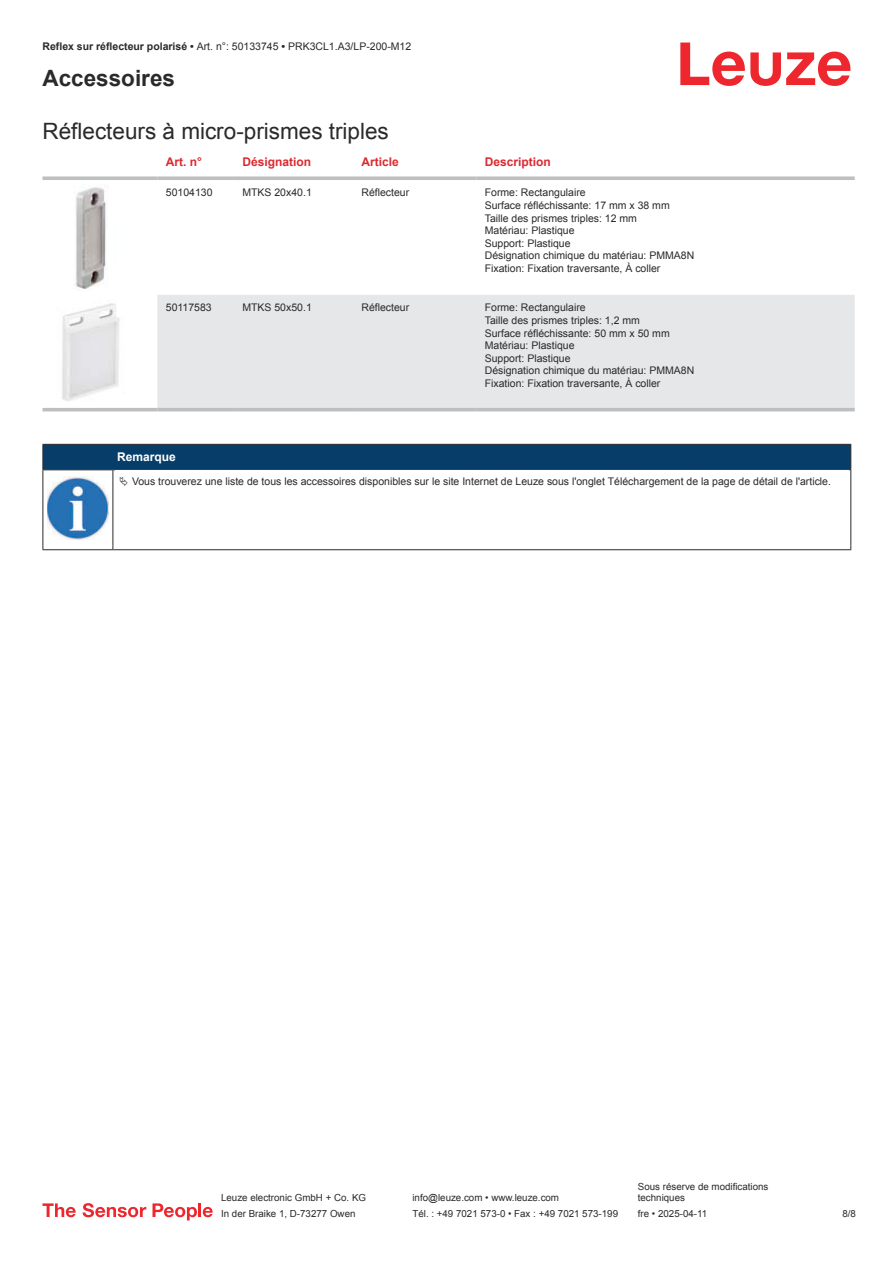
<style>
.page{position:relative;width:893px;height:1263px;background:#fff}
.page>*{position:absolute;margin:0;border:0;box-sizing:border-box;transform-origin:0 0}
.t1{font:22.5px "Arial";color:#2b292a}
.t2{font:700 22.5px "Arial";color:#2b292a}
.t3{font:700 12px "Arial";color:#db2a30}
.t4{font:700 12px "Arial";color:#fff}
.t5{font:10.5px/12.6px "Arial";color:#2b292a}
.t6{font:9.75px/11.7px "Arial";color:#2b292a}
.s1{font-weight:700}
</style>
<div class="page">
<svg style="left:680px;top:43px;width:170px;height:43px"></svg>
<div style="left:157px;top:295px;width:698px;height:113px;background:#e6e7e9"></div>
<svg style="left:43px;top:176px;width:114px;height:4px"></svg>
<svg style="left:157px;top:176px;width:77px;height:4px"></svg>
<svg style="left:234px;top:176px;width:119px;height:4px"></svg>
<svg style="left:353px;top:176px;width:123px;height:4px"></svg>
<svg style="left:476px;top:176px;width:379px;height:4px;background:#c4c6c8"></svg>
<hr style="left:43px;top:408px;width:114px;height:3px;background:#bdbfc1">
<hr style="left:157px;top:408px;width:77px;height:3px;background:#bdbfc1">
<hr style="left:234px;top:408px;width:119px;height:3px;background:#bdbfc1">
<hr style="left:353px;top:408px;width:123px;height:3px;background:#bdbfc1">
<hr style="left:476px;top:408px;width:379px;height:3px;background:#bdbfc1">
<img style="left:75px;top:184px;width:31px;height:105px">
<img style="left:62px;top:303px;width:58px;height:98px">
<div style="left:43px;top:444px;width:808px;height:26px;background:#063d69"></div>
<hr style="left:113px;top:469px;width:738px;height:1px;background:#2b292a">
<hr style="left:43px;top:470px;width:1px;height:75px;background:#2b292a">
<hr style="left:113px;top:470px;width:1px;height:75px;background:#2b292a">
<hr style="left:850px;top:470px;width:1px;height:75px;background:#2b292a">
<hr style="left:43px;top:549px;width:70px;height:1px;background:#2b292a">
<hr style="left:113px;top:549px;width:738px;height:1px;background:#2b292a">
<img style="left:47px;top:476px;width:61px;height:63px">
<svg style="left:43px;top:1203px;width:33px;height:14px"></svg>
<svg style="left:83px;top:1203px;width:63px;height:14px"></svg>
<svg style="left:153px;top:1203px;width:44px;height:17px"></svg>
<hr style="left:198px;top:1203px;width:3px;height:14px;background:#ed272d">
<svg style="left:203px;top:1207px;width:10px;height:10px"></svg>
<p class="t5" style="left:43px;top:41px;width:370px"><span class="s1">Reflex sur réflecteur polarisé •</span> Art. n°: 50133745 <span class="s1">•</span> PRK3CL1.A3/LP-200-M12</p>
<h1 class="t2" style="left:43px;top:70px;width:134px">Accessoires</h1>
<h1 class="t1" style="left:43px;top:123px;width:348px">Réflecteurs à micro-prismes triples</h1>
<p class="t3" style="left:166px;top:157px;width:38px">Art. n°</p>
<p class="t3" style="left:242px;top:157px;width:70px">Désignation</p>
<p class="t3" style="left:361px;top:157px;width:39px">Article</p>
<p class="t3" style="left:485px;top:157px;width:68px">Description</p>
<p class="t5" style="left:166px;top:187px;width:48px">50104130</p>
<p class="t5" style="left:242px;top:187px;width:71px">MTKS 20x40.1</p>
<p class="t5" style="left:361px;top:187px;width:49px">Réflecteur</p>
<p class="t5" style="left:485px;top:187px;width:211px">Forme: Rectangulaire<br>Surface réfléchissante: 17 mm x 38 mm<br>Taille des prismes triples: 12 mm<br>Matériau: Plastique<br>Support: Plastique<br>Désignation chimique du matériau: PMMA8N<br>Fixation: Fixation traversante, À coller</p>
<p class="t5" style="left:166px;top:302px;width:47px">50117583</p>
<p class="t5" style="left:242px;top:302px;width:71px">MTKS 50x50.1</p>
<p class="t5" style="left:361px;top:302px;width:49px">Réflecteur</p>
<p class="t5" style="left:485px;top:302px;width:211px">Forme: Rectangulaire<br>Taille des prismes triples: 1,2 mm<br>Surface réfléchissante: 50 mm x 50 mm<br>Matériau: Plastique<br>Support: Plastique<br>Désignation chimique du matériau: PMMA8N<br>Fixation: Fixation traversante, À coller</p>
<p class="t4" style="left:117px;top:452px;width:60px">Remarque</p>
<p class="t5" style="left:132px;top:476px;width:700px">Vous trouverez une liste de tous les accessoires disponibles sur le site Internet de Leuze sous l'onglet Téléchargement de la page de détail de l'article.</p>
<p class="t6" style="left:221px;top:1193px;width:146px">Leuze electronic GmbH + Co. KG</p>
<p class="t6" style="left:412px;top:1193px;width:148px">info@leuze.com • www.leuze.com</p>
<p class="t6" style="left:638px;top:1181px;width:132px">Sous réserve de modifications techniques</p>
<p class="t6" style="left:221px;top:1209px;width:136px">In der Braike 1, D-73277 Owen</p>
<p class="t6" style="left:412px;top:1209px;width:207px">Tél. : +49 7021 573-0 • Fax : +49 7021 573-199</p>
<p class="t6" style="left:638px;top:1209px;width:71px">fre • 2025-04-11</p>
<p class="t6" style="left:842px;top:1209px;width:15px">8 /8</p>
</div>
